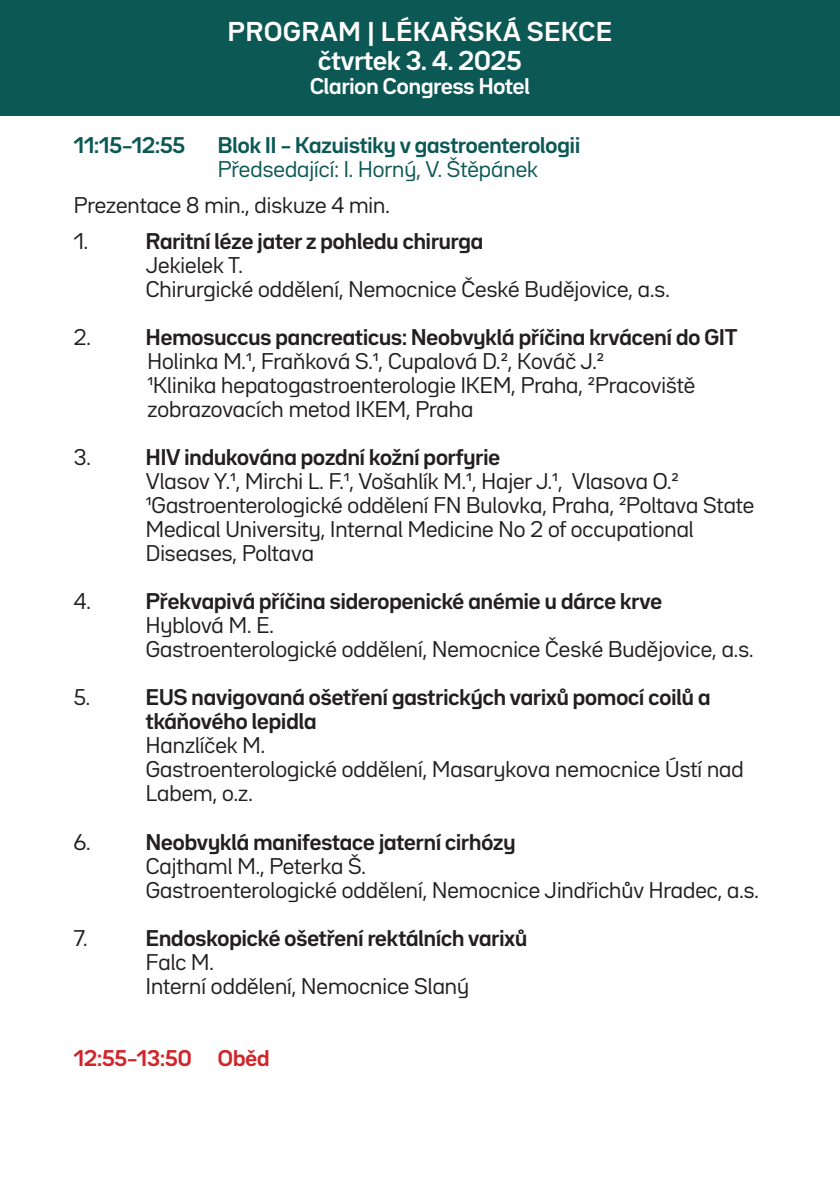
<style>
.page{position:relative;width:840px;height:1191px;background:#fff}
.page>*{position:absolute;margin:0;border:0;box-sizing:border-box;transform-origin:0 0}
.t1{font:700 24px/28.8px "Bw Seido Raw";letter-spacing:.04em;color:#fff;text-align:center}
.t2{font:20px/24px "Bw Seido Raw";color:#231f20}
.t3{font:700 20px/24px "Bw Seido Raw";color:#231f20}
.t4{font:700 20px "Bw Seido Raw";color:#0c5855}
.t5{font:20px "Bw Seido Raw";color:#0c5855}
.t6{font:700 20px "Bw Seido Raw";color:#fff}
.t7{font:700 20px "Bw Seido Raw";color:#d1232a}
</style>
<div class="page">
<div style="left:0;top:0;width:839px;height:115px;background:#0c5855"></div>
<p class="t1" style="left:228px;top:17px;width:385px">PROGRAM | LÉKAŘSKÁ SEKCE čtvrtek 3. 4. 2025</p>
<p class="t6" style="left:310px;top:73px;width:221px">Clarion Congress Hotel</p>
<p class="t4" style="left:74px;top:132px;width:113px">11:15–12:55</p>
<p class="t4" style="left:218px;top:132px;width:363px">Blok II – Kazuistiky v gastroenterologii</p>
<p class="t5" style="left:218px;top:156px;width:321px">Předsedající: I. Horný, V. Štěpánek</p>
<p class="t2" style="left:74px;top:187px;width:317px;line-height:36px">Prezentace 8 min., diskuze 4 min.<br>1.</p>
<p class="t3" style="left:146px;top:229px;width:339px">Raritní léze jater z pohledu chirurga</p>
<p class="t2" style="left:146px;top:253px;width:525px">Jekielek T.<br>Chirurgické oddělení, Nemocnice České Budějovice, a.s.</p>
<p class="t2" style="left:74px;top:325px;width:19px">2.</p>
<p class="t3" style="left:146px;top:325px;width:593px">Hemosuccus pancreaticus: Neobvyklá příčina krvácení do GIT</p>
<p class="t2" style="left:147px;top:349px;width:549px">Holinka M.1, Fraňková S.1, Cupalová D.2, Kováč J.2<br>1Klinika hepatogastroenterologie IKEM, Praha, 2Pracoviště zobrazovacích metod IKEM, Praha</p>
<p class="t2" style="left:74px;top:445px;width:19px">3.</p>
<p class="t3" style="left:146px;top:445px;width:355px">HIV indukována pozdní kožní porfyrie</p>
<p class="t2" style="left:146px;top:469px;width:609px">Vlasov Y.1, Mirchi L. F.1, Vošahlík M.1, Hajer J.1, Vlasova O.2<br>1Gastroenterologické oddělení FN Bulovka, Praha, 2Poltava State Medical University, Internal Medicine No 2 of occupational Diseases, Poltava</p>
<p class="t2" style="left:74px;top:589px;width:19px">4.</p>
<p class="t3" style="left:146px;top:589px;width:517px">Překvapivá příčina sideropenické anémie u dárce krve</p>
<p class="t2" style="left:146px;top:613px;width:608px">Hyblová M. E.<br>Gastroenterologické oddělení, Nemocnice České Budějovice, a.s.</p>
<p class="t2" style="left:74px;top:685px;width:18px">5.</p>
<p class="t3" style="left:146px;top:685px;width:565px">EUS navigovaná ošetření gastrických varixů pomocí coilů a tkáňového lepidla</p>
<p class="t2" style="left:146px;top:733px;width:599px">Hanzlíček M.<br>Gastroenterologické oddělení, Masarykova nemocnice Ústí nad<br>Labem, o.z.</p>
<p class="t2" style="left:74px;top:829px;width:18px">6.</p>
<p class="t3" style="left:146px;top:829px;width:371px">Neobvyklá manifestace jaterní cirhózy</p>
<p class="t2" style="left:146px;top:853px;width:614px">Cajthaml M., Peterka Š.<br>Gastroenterologické oddělení, Nemocnice Jindřichův Hradec, a.s.</p>
<p class="t2" style="left:74px;top:925px;width:15px">7.</p>
<p class="t3" style="left:146px;top:925px;width:382px">Endoskopické ošetření rektálních varixů</p>
<p class="t2" style="left:146px;top:949px;width:324px">Falc M.<br>Interní oddělení, Nemocnice Slaný</p>
<p class="t7" style="left:74px;top:1044px;width:119px">12:55–13:50</p>
<p class="t7" style="left:218px;top:1044px;width:53px">Oběd</p>
</div>
